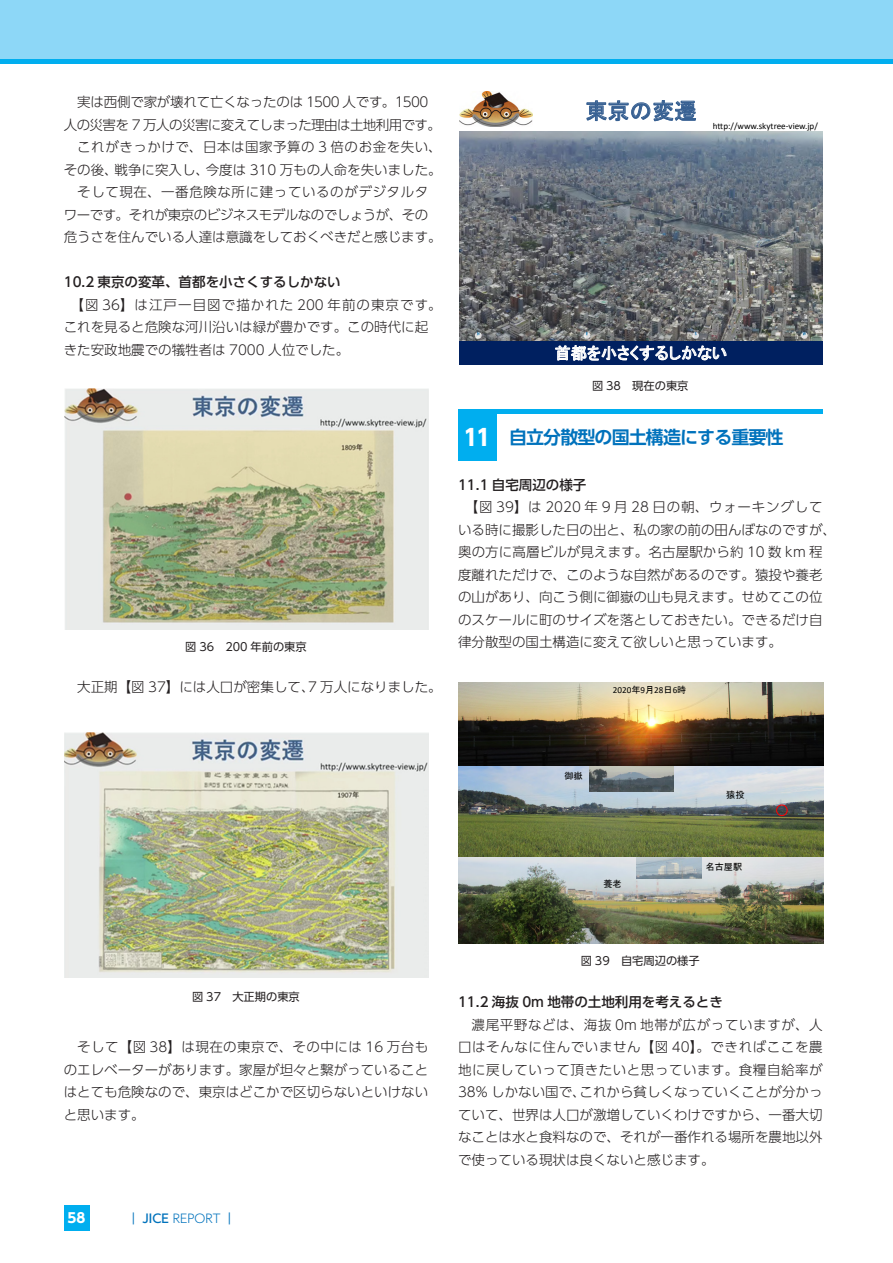
<style>
.page{position:relative;width:893px;height:1263px;background:#fff}
.page>*{position:absolute;margin:0;border:0;box-sizing:border-box;transform-origin:0 0}
.t1{font:22.2px "MS P Gothic";color:#376092}
.t2{font:700 18px "UD Shin Go Pro De";letter-spacing:-.05em;color:#0072bc}
.t3{font:16.2px "MS P Gothic";letter-spacing:.005em;color:#fff}
.t4{font:300 13.5px/22.5px "UD Shin Go Pro";color:#231f20}
.t5{font:500 13.5px "UD Shin Go Pro";color:#231f20}
.t6{font:300 13.5px "UD Shin Go Pro";letter-spacing:-.045em;color:#231f20}
.t7{font:300 13.5px "UD Shin Go Pro";letter-spacing:-.035em;color:#231f20}
.t8{font:300 13.5px "UD Shin Go Pro";letter-spacing:.04em;color:#231f20}
.t9{font:300 13.5px "UD Shin Go Pro";letter-spacing:.045em;color:#231f20}
.t10{font:700 13.5px "UD Shin Go Pro";color:#fff}
.t11{font:500 12px "UD Shin Go Pro";color:#0072bc}
.t12{font:11.25px "UD Shin Go Pro";color:#231f20}
.t13{font:9.15px "Calibri";color:#000}
.t14{font:9.15px "MS P Gothic";color:#000}
.s1{font-family:"UD Shin Go Pro";font-size:22.5px;color:#fff}
.s2{font-family:"MS P Gothic"}
.s3{font-weight:300}
</style>
<div class="page">
<div style="left:64px;top:1205px;width:25px;height:26px;background:#00aeef"></div>
<div style="left:0;top:0;width:892px;height:64px;background:#8dd7f7"></div>
<hr style="left:0;top:60px;width:893px;height:4px;background:#00aeef">
<img style="left:459px;top:131px;width:364px;height:210px">
<img style="left:459px;top:92px;width:73px;height:35px">
<img style="left:495px;top:131px;width:291px;height:196px">
<img style="left:545px;top:131px;width:51px;height:92px">
<div style="left:459px;top:341px;width:364px;height:24px;background:#002060"></div>
<div style="left:458px;top:414px;width:39px;height:47px;background:#00aeef"></div>
<hr style="left:458px;top:410px;width:365px;height:4px;background:#00aeef">
<img style="left:459px;top:766px;width:364px;height:91px">
<img style="left:459px;top:857px;width:364px;height:86px">
<img style="left:637px;top:857px;width:65px;height:21px">
<img style="left:589px;top:766px;width:85px;height:26px">
<svg style="left:776px;top:803px;width:12px;height:15px"></svg>
<img style="left:459px;top:682px;width:364px;height:84px">
<img style="left:64px;top:388px;width:365px;height:242px">
<img style="left:64px;top:732px;width:365px;height:245px">
<p class="t4" style="left:77px;top:90px;width:353px">実は西側で家が壊れて亡くなったのは 1500 人です。1500</p>
<p class="t6" style="left:64px;top:114px;width:379px">人の災害を 7 万人の災害に変えてしまった理由は土地利用です。</p>
<p class="t8" style="left:77px;top:136px;width:366px">これがきっかけで、日本は国家予算の 3 倍のお金を失い、</p>
<p class="t4" style="left:64px;top:158px;width:379px">その後、戦争に突入し、今度は 310 万もの人命を失いました。</p>
<p class="t9" style="left:77px;top:181px;width:352px">そして現在、一番危険な所に建っているのがデジタルタ</p>
<p class="t7" style="left:64px;top:204px;width:366px">ワーです。それが東京のビジネスモデルなのでしょうが、その</p>
<p class="t4" style="left:64px;top:225px;width:379px">危うさを住んでいる人達は意識をしておくべきだと感じます。</p>
<p class="t5" style="left:64px;top:271px;width:278px">10.2 東京の変革、首都を小さくするしかない</p>
<p class="t4" style="left:64px;top:293px;width:379px;text-indent:7px">【図 36】は江戸一目図で描かれた 200 年前の東京です。これを見ると危険な河川沿いは緑が豊かです。この時代に起きた安政地震での犠牲者は 7000 人位でした。</p>
<p class="t12" style="left:185px;top:638px;width:123px">図 36　200 年前の東京</p>
<p class="t4" style="left:77px;top:675px;width:366px">大正期【図 37】には人口が密集して、7 万人になりました。</p>
<h1 class="t1" style="left:585px;top:100px;width:113px">東京の変遷</h1>
<p class="t13" style="left:713px;top:120px;width:107px">http://www.skytree‐view.jp/</p>
<p class="t3" style="left:555px;top:345px;width:174px">首都を小さくするしかない</p>
<p class="t12" style="left:592px;top:377px;width:98px">図 38　現在の東京</p>
<h2 class="t2" style="left:464px;top:423px;width:321px"><span class="s1">11</span> 自立分散型の国土構造にする重要性</h2>
<p class="t5" style="left:458px;top:474px;width:130px">11.1 自宅周辺の様子</p>
<p class="t4" style="left:458px;top:495px;width:379px;text-indent:7px">【図 39】は 2020 年 9 月 28 日の朝、ウォーキングしている時に撮影した日の出と、私の家の前の田んぼなのですが、奥の方に高層ビルが見えます。名古屋駅から約 10 数 km 程度離れただけで、このような自然があるのです。猿投や養老の山があり、向こう側に御嶽の山も見えます。せめてこの位のスケールに町のサイズを落としておきたい。できるだけ自律分散型の国土構造に変えて欲しいと思っています。</p>
<p class="t13" style="left:613px;top:683px;width:75px">2020<span class="s2">年</span>9<span class="s2">月</span>28<span class="s2">日</span>6<span class="s2">時</span></p>
<p class="t12" style="left:192px;top:987px;width:109px">図 37　大正期の東京</p>
<p class="t4" style="left:64px;top:1035px;width:366px;text-align:justify;text-indent:14px">そして【図 38】は現在の東京で、その中には 16 万台ものエレベーターがあります。家屋が坦々と繋がっていることはとても危険なので、東京はどこかで区切らないといけないと思います。</p>
<p class="t10" style="left:68px;top:1207px;width:19px">58</p>
<p class="t11" style="left:128px;top:1208px;width:110px">｜ JICE <span class="s3">REPORT</span> ｜</p>
<p class="t14" style="left:564px;top:771px;width:20px">御嶽</p>
<p class="t14" style="left:603px;top:879px;width:20px">養老</p>
<p class="t14" style="left:726px;top:790px;width:20px">猿投</p>
<p class="t14" style="left:706px;top:862px;width:38px">名古屋駅</p>
<p class="t12" style="left:581px;top:951px;width:120px">図 39　自宅周辺の様子</p>
<p class="t5" style="left:458px;top:991px;width:266px">11.2 海抜 0m 地帯の土地利用を考えるとき</p>
<p class="t4" style="left:458px;top:1013px;width:366px;text-align:justify;text-indent:14px">濃尾平野などは、海抜 0m 地帯が広がっていますが、人口はそんなに住んでいません【図 40】。できればここを農地に戻していって頂きたいと思っています。食糧自給率が38% しかない国で、これから貧しくなっていくことが分かっていて、世界は人口が激増していくわけですから、一番大切なことは水と食料なので、それが一番作れる場所を農地以外で使っている現状は良くないと感じます。</p>
</div>
